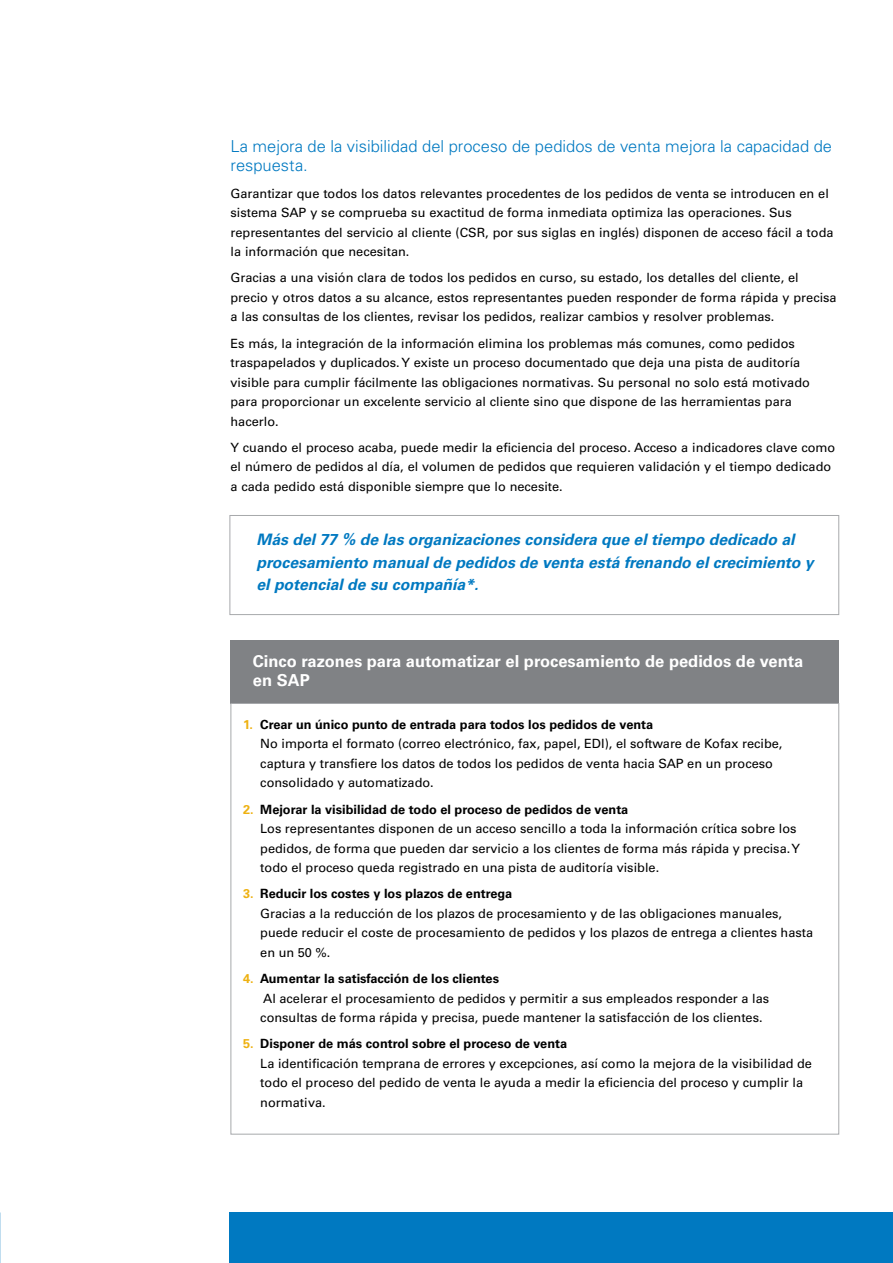
<style>
.page{position:relative;width:893px;height:1263px;background:#fff}
.page>*{position:absolute;margin:0;border:0;box-sizing:border-box;transform-origin:0 0}
.t1{font:300 16.5px/19.5px "Univers LT Std";color:#0079c1}
.t2{font:700 16.5px/19.5px "Univers LT Std";color:#fff}
.t3{font:italic 700 15.75px/22.5px "Univers LT Std";color:#0079c1}
.t4{font:12.75px/19.5px "Univers LT Std";color:#000}
.s1{font-weight:700;color:#eeb111}
.s2{font-weight:700}
</style>
<div class="page">
<div style="left:231px;top:641px;width:608px;height:63px;background:#808285"></div>
<div style="left:230px;top:515px;width:609px;height:100px;border:1px solid #a7a9ac"></div>
<div style="left:230px;top:1213px;width:663px;height:50px;background:#0079c1"></div>
<p class="t1" style="left:231px;top:136px;width:603px">La mejora de la visibilidad del proceso de pedidos de venta mejora la capacidad de respuesta.</p>
<p class="t4" style="left:231px;top:184px;width:604px">Garantizar que todos los datos relevantes procedentes de los pedidos de venta se introducen en el sistema SAP y se comprueba su exactitud de forma inmediata optimiza las operaciones. Sus representantes del servicio al cliente (CSR, por sus siglas en inglés) disponen de acceso fácil a toda la información que necesitan.</p>
<p class="t4" style="left:231px;top:268px;width:608px">Gracias a una visión clara de todos los pedidos en curso, su estado, los detalles del cliente, el precio y otros datos a su alcance, estos representantes pueden responder de forma rápida y precisa a las consultas de los clientes, revisar los pedidos, realizar cambios y resolver problemas.</p>
<p class="t4" style="left:231px;top:333px;width:581px">Es más, la integración de la información elimina los problemas más comunes, como pedidos traspapelados y duplicados. Y existe un proceso documentado que deja una pista de auditoría visible para cumplir fácilmente las obligaciones normativas. Su personal no solo está motivado para proporcionar un excelente servicio al cliente sino que dispone de las herramientas para hacerlo.</p>
<p class="t4" style="left:231px;top:438px;width:606px">Y cuando el proceso acaba, puede medir la eficiencia del proceso. Acceso a indicadores clave como el número de pedidos al día, el volumen de pedidos que requieren validación y el tiempo dedicado a cada pedido está disponible siempre que lo necesite.</p>
<p class="t3" style="left:256px;top:529px;width:558px">Más del 77 % de las organizaciones considera que el tiempo dedicado al procesamiento manual de pedidos de venta está frenando el crecimiento y el potencial de su compañía*.</p>
<p class="t2" style="left:253px;top:651px;width:552px">Cinco razones para automatizar el procesamiento de pedidos de venta en SAP</p>
<p class="t4" style="left:260px;top:715px;width:524px;text-indent:-17px"><span class="s1">1.</span> <span class="s2">Crear un único punto de entrada para todos los pedidos de venta<br></span>No importa el formato (correo electrónico, fax, papel, EDI), el software de Kofax recibe, captura y transfiere los datos de todos los pedidos de venta hacia SAP en un proceso consolidado y automatizado.</p>
<p class="t4" style="left:260px;top:799px;width:541px;text-indent:-17px"><span class="s1">2.</span> <span class="s2">Mejorar la visibilidad de todo el proceso de pedidos de venta<br></span>Los representantes disponen de un acceso sencillo a toda la información crítica sobre los pedidos, de forma que pueden dar servicio a los clientes de forma más rápida y precisa. Y todo el proceso queda registrado en una pista de auditoría visible.</p>
<p class="t4" style="left:260px;top:884px;width:554px;text-indent:-17px"><span class="s1">3.</span> <span class="s2">Reducir los costes y los plazos de entrega<br></span>Gracias a la reducción de los plazos de procesamiento y de las obligaciones manuales, puede reducir el coste de procesamiento de pedidos y los plazos de entrega a clientes hasta en un 50 %.   </p>
<p class="t4" style="left:260px;top:969px;width:510px;text-indent:-17px"><span class="s1">4.</span> <span class="s2">Aumentar la satisfacción de los clientes<br></span>Al acelerar el procesamiento de pedidos y permitir a sus empleados responder a las consultas de forma rápida y precisa, puede mantener la satisfacción de los clientes.</p>
<p class="t4" style="left:260px;top:1034px;width:553px;text-indent:-17px"><span class="s1">5.</span> <span class="s2">Disponer de más control sobre el proceso de venta<br></span>La identificación temprana de errores y excepciones, así como la mejora de la visibilidad de todo el proceso del pedido de venta le ayuda a medir la eficiencia del proceso y cumplir la normativa.</p>
</div>
